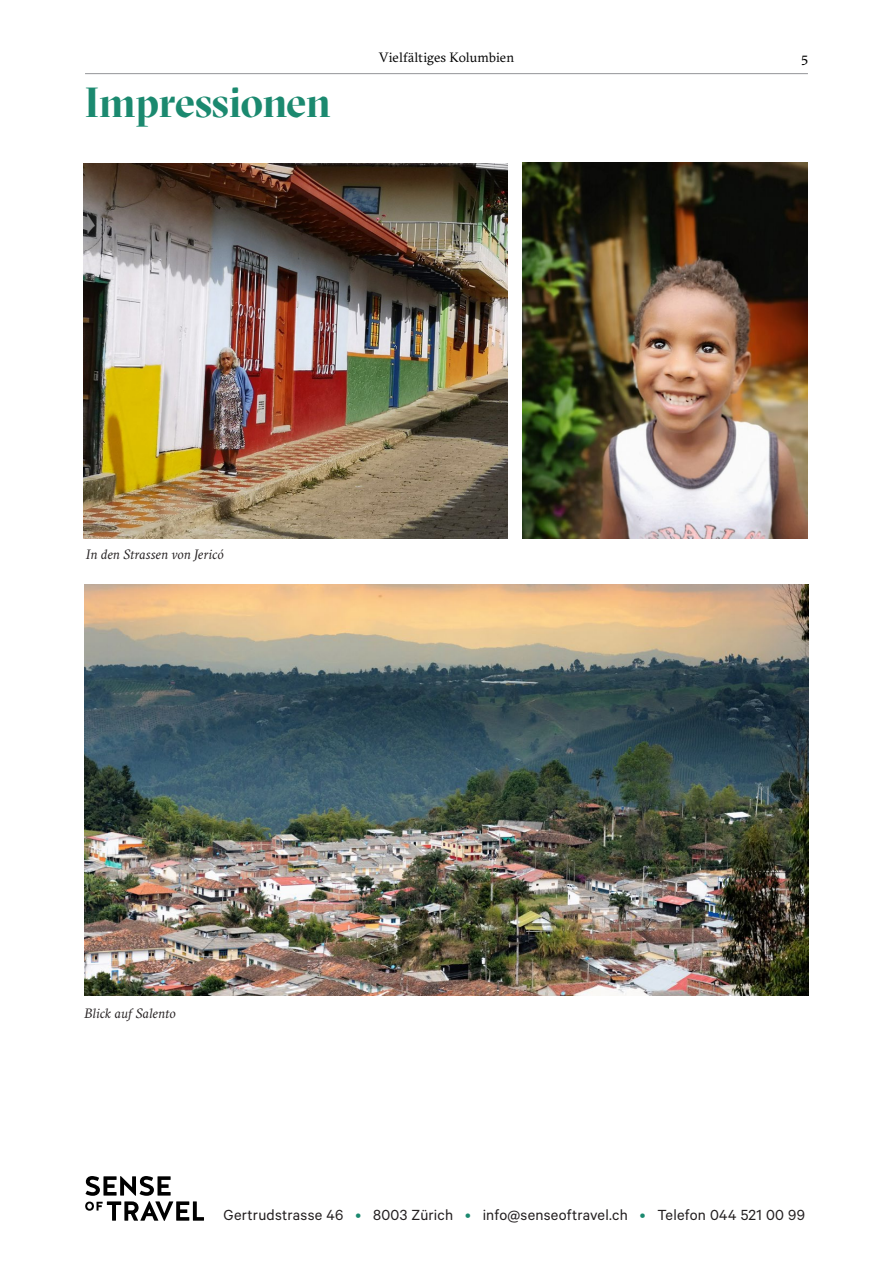
<style>
.page{position:relative;width:893px;height:1263px;background:#fff}
.page>*{position:absolute;margin:0;border:0;box-sizing:border-box;transform-origin:0 0}
.Themen_Titel{font:700 42px "GT Sectra Display";letter-spacing:-.015em;color:#1b896f}
.t1{font:16.5px "Calibre";letter-spacing:.015em;color:#231f20}
.Bild-Legende{font:italic 13.5px "GT Sectra";color:#231f20}
.t2{font:13.5px "GT Sectra";letter-spacing:.005em;color:#000}
.s1{color:#1b896f}
</style>
<div class="page">
<svg style="left:85px;top:1176px;width:119px;height:45px"></svg>
<hr style="left:85px;top:73px;width:723px;height:1px;background:#939598">
<img style="left:84px;top:163px;width:424px;height:375px">
<img style="left:523px;top:163px;width:285px;height:375px">
<img style="left:85px;top:584px;width:723px;height:412px">
<p class="Themen_Titel" style="left:85px;top:77px;width:247px">Impressionen</p>
<p class="t2" style="left:379px;top:50px;width:137px">Vielfältiges Kolumbien</p>
<p class="t2" style="left:801px;top:50px;width:8px">5</p>
<p class="Bild-Legende" style="left:86px;top:547px;width:139px">In den Strassen von Jericó</p>
<p class="Bild-Legende" style="left:85px;top:1005px;width:93px">Blick auf Salento</p>
<p class="t1" style="left:224px;top:1206px;width:583px">Gertrudstrasse 46 <span class="s1">•</span> 8003 Zürich <span class="s1">•</span> info@senseoftravel.ch <span class="s1">•</span> Telefon 044 521 00 99</p>
</div>
